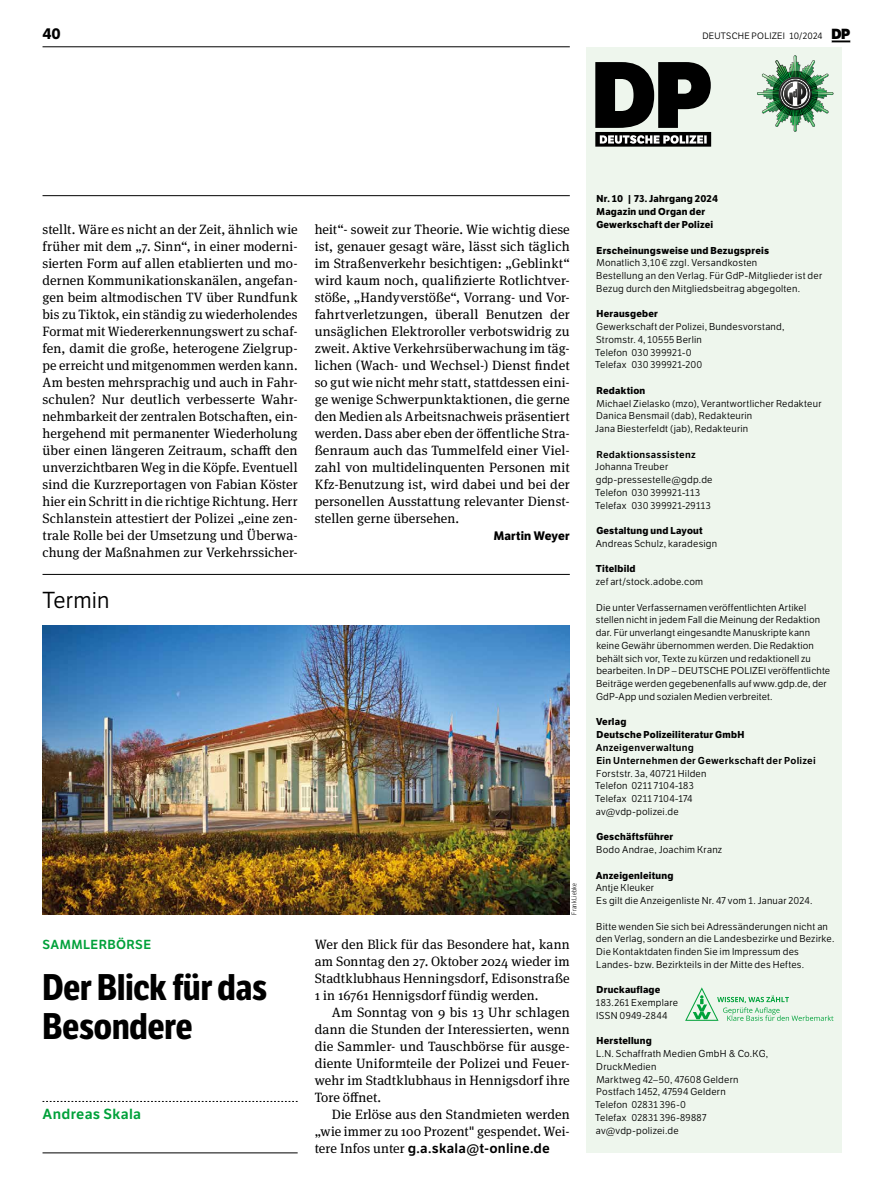
<style>
.page{position:relative;width:893px;height:1191px;background:#fff}
.page>*{position:absolute;margin:0;border:0;box-sizing:border-box;transform-origin:0 0}
.t1{font:700 36px/39px "LFT Etica Condensed";color:#000}
.t2{font:22.5px "LFT Etica Bk";letter-spacing:.005em;color:#000}
.t3{font:700 15px "LFT Etica";color:#000}
.t4{font:14.25px "LFT Etica SB";letter-spacing:.02em;color:#00a13a}
.t5{font:13.5px/17px "Meta Serif Pro";letter-spacing:.01em;color:#000;text-align:justify}
.t6{font:13.5px "LFT Etica SB";letter-spacing:.015em;color:#000}
.t7{font:12.75px "LFT Etica SB";letter-spacing:.03em;color:#00a13a}
.t8{font:700 12px "LFT Etica";letter-spacing:.02em;color:#000}
.t9{font:9.75px/12.8px "LFT Etica Bk";letter-spacing:.02em;color:#000}
.t10{font:700 9.75px/12.8px "LFT Etica";letter-spacing:.025em;color:#000}
.t11{font:9.75px/12.8px "LFT Etica SB";letter-spacing:.025em;color:#000}
.t12{font:9px "LFT Etica Bk";letter-spacing:.025em;color:#000}
.t13{font:300 6.75px "LFT Etica Condensed";letter-spacing:.025em;color:#000}
.s1{font-family:"LFT Etica XB";font-size:14.25px}
.s2{font-family:"Meta Serif Pro"}
</style>
<div class="page">
<svg style="left:831px;top:40px;width:19px;height:2px"></svg>
<div style="left:587px;top:47px;width:255px;height:1105px;background:#eef6ed"></div>
<svg style="left:595px;top:62px;width:116px;height:85px"></svg>
<img style="left:757px;top:55px;width:76px;height:77px">
<hr style="left:43px;top:47px;width:527px;height:1px;background:#000">
<hr style="left:43px;top:195px;width:527px;height:1px;background:#000">
<hr style="left:43px;top:574px;width:527px;height:1px;background:#000">
<svg style="left:685px;top:987px;width:148px;height:34px"></svg>
<svg style="left:43px;top:1101px;width:255px;height:1px"></svg>
<hr style="left:43px;top:1152px;width:255px;height:1px;background:#000">
<img style="left:43px;top:625px;width:527px;height:289px">
<p class="t3" style="left:43px;top:25px;width:20px">40</p>
<p class="t12" style="left:702px;top:31px;width:150px">DEUTSCHE POLIZEI 10/2024 <span class="s1">DP</span></p>
<p class="t5" style="left:43px;top:220px;width:257px">stellt. Wäre es nicht an der Zeit, ähnlich wie früher mit dem „7. Sinn“, in einer moderni&shy;sierten Form auf allen etablierten und mo&shy;dernen Kommunikationskanälen, angefan&shy;gen beim altmodischen TV über Rundfunk bis zu Tiktok, ein ständig zu wiederholendes Format mit Wiedererkennungswert zu schaf&shy;fen, damit die große, heterogene Zielgrup&shy;pe erreicht und mitgenommen werden kann.<br>Am besten mehrsprachig und auch in Fahr&shy;schulen? Nur deutlich verbesserte Wahr&shy;nehmbarkeit der zentralen Botschaften, ein&shy;hergehend mit permanenter Wiederholung über einen längeren Zeitraum, schafft den unverzichtbaren Weg in die Köpfe. Eventuell sind die Kurzreportagen von Fabian Köster hier ein Schritt in die richtige Richtung. Herr Schlanstein attestiert der Polizei „eine zen&shy;trale Rolle bei der Umsetzung und Überwa&shy;chung der Maßnahmen zur Verkehrssicher-</p>
<p class="t5" style="left:315px;top:220px;width:257px">heit“- soweit zur Theorie. Wie wichtig diese ist, genauer gesagt wäre, lässt sich täglich im Straßenverkehr besichtigen: „Geblinkt“ wird kaum noch, qualifizierte Rotlichtver&shy;stöße, „Handyverstöße“, Vorrang- und Vor&shy;fahrtverletzungen, überall Benutzen der unsäglichen Elektroroller verbotswidrig zu zweit. Aktive Verkehrsüberwachung im täg&shy;lichen (Wach- und Wechsel-) Dienst findet so gut wie nicht mehr statt, stattdessen eini&shy;ge wenige Schwerpunktaktionen, die gerne den Medien als Arbeitsnachweis präsentiert werden. Dass aber eben der öffentliche Stra&shy;ßenraum auch das Tummelfeld einer Viel&shy;zahl von multidelinquenten Personen mit Kfz-Benutzung ist, wird dabei und bei der personellen Ausstattung relevanter Dienst&shy;stellen gerne übersehen.</p>
<p class="t8" style="left:494px;top:528px;width:78px">Martin Weyer</p>
<h2 class="t2" style="left:43px;top:587px;width:68px">Termin</h2>
<p class="t7" style="left:43px;top:936px;width:110px">SAMMLERBÖRSE</p>
<h1 class="t1" style="left:43px;top:968px;width:226px">Der Blick für das<br>Besondere</h1>
<p class="t4" style="left:43px;top:1105px;width:100px">Andreas Skala</p>
<p class="t13" style="left:570px;top:914px;width:32px;rotate:-90deg">Frank Liebke</p>
<p class="t5" style="left:315px;top:934px;width:257px">Wer den Blick für das Besondere hat, kann am Sonntag den 27. Oktober 2024 wieder im Stadtklubhaus Henningsdorf, Edisonstraße 1 in 16761 Hennigsdorf fündig werden.</p>
<p class="t5" style="left:315px;top:1002px;width:257px;text-indent:17px">Am Sonntag von 9 bis 13 Uhr schlagen dann die Stunden der Interessierten, wenn die Sammler- und Tauschbörse für ausge&shy;diente Uniformteile der Polizei und Feuer&shy;wehr im Stadtklubhaus in Hennigsdorf ihre Tore öffnet.</p>
<p class="t5" style="left:315px;top:1104px;width:257px;text-align:right">Die Erlöse aus den Standmieten werden „wie immer zu 100 Prozent" gespendet. Wei-</p>
<p class="t6" style="left:315px;top:1139px;width:237px"><span class="s2">tere Infos unter</span> g.a.skala@t-online.de</p>
<p class="t10" style="left:596px;top:193px;width:123px">Nr. 10 | 73. Jahrgang 2024<br>Magazin und Organ der<br>Gewerkschaft der Polizei</p>
<p class="t10" style="left:597px;top:244px;width:174px">Erscheinungsweise und Bezugspreis</p>
<p class="t9" style="left:596px;top:257px;width:227px">Monatlich 3,10€ zzgl. Versandkosten<br>Bestellung an den Verlag. Für GdP-Mitglieder ist der<br>Bezug durch den Mitgliedsbeitrag abgegolten.</p>
<p class="t10" style="left:597px;top:307px;width:63px">Herausgeber</p>
<p class="t9" style="left:595px;top:320px;width:191px">Gewerkschaft der Polizei, Bundesvorstand,<br>Stromstr. 4, 10555 Berlin<br>Telefon 030 399921-0<br>Telefax 030 399921-200</p>
<p class="t10" style="left:597px;top:384px;width:50px">Redaktion</p>
<p class="t9" style="left:595px;top:397px;width:228px">Michael Zielasko (mzo), Verantwortlicher Redakteur<br>Danica Bensmail (dab), Redakteurin<br>Jana Biesterfeldt (jab), Redakteurin</p>
<p class="t11" style="left:596px;top:448px;width:101px">Redaktionsassistenz</p>
<p class="t9" style="left:595px;top:461px;width:119px">Johanna Treuber gdp-pressestelle@gdp.de<br>Telefon 030 399921-113<br>Telefax 030 399921-29113</p>
<p class="t10" style="left:596px;top:524px;width:108px">Gestaltung und Layout</p>
<p class="t9" style="left:596px;top:537px;width:123px">Andreas Schulz, karadesign</p>
<p class="t10" style="left:596px;top:562px;width:41px">Titelbild</p>
<p class="t9" style="left:596px;top:575px;width:109px">zef art/stock.adobe.com</p>
<p class="t9" style="left:596px;top:601px;width:236px">Die unter Verfassernamen veröffentlichten Artikel stellen nicht in jedem Fall die Meinung der Redaktion dar. Für unverlangt eingesandte Manuskripte kann keine Gewähr übernommen werden. Die Redaktion behält sich vor, Texte zu kürzen und redaktionell zu bearbeiten. In DP – DEUTSCHE POLIZEI veröffentlichte Beiträge werden gegebenenfalls auf www.gdp.de, der GdP-App und sozialen Medien verbreitet.</p>
<p class="t10" style="left:596px;top:716px;width:150px">Verlag<br>Deutsche Polizeiliteratur GmbH</p>
<p class="t11" style="left:596px;top:741px;width:222px">Anzeigenverwaltung<br>Ein Unternehmen der Gewerkschaft der Polizei</p>
<p class="t9" style="left:595px;top:767px;width:113px">Forststr. 3a, 40721 Hilden<br>Telefon 0211 7104-183<br>Telefax 0211 7104-174 av@vdp-polizei.de</p>
<p class="t10" style="left:596px;top:830px;width:78px">Geschäftsführer</p>
<p class="t9" style="left:596px;top:843px;width:127px">Bodo Andrae, Joachim Kranz</p>
<p class="t10" style="left:596px;top:869px;width:79px">Anzeigenleitung</p>
<p class="t9" style="left:596px;top:881px;width:218px">Antje Kleuker<br>Es gilt die Anzeigenliste Nr. 47 vom 1. Januar 2024.</p>
<p class="t9" style="left:596px;top:920px;width:240px">Bitte wenden Sie sich bei Adressänderungen nicht an den Verlag, sondern an die Landesbezirke und Bezirke.<br>Die Kontaktdaten finden Sie im Impressum des Landes- bzw. Bezirkteils in der Mitte des Heftes.</p>
<p class="t10" style="left:597px;top:983px;width:65px">Druckauflage</p>
<p class="t9" style="left:596px;top:996px;width:84px">183.261 Exemplare<br>ISSN 0949-2844</p>
<p class="t10" style="left:597px;top:1034px;width:57px">Herstellung</p>
<p class="t9" style="left:595px;top:1047px;width:175px">L.N. Schaffrath Medien GmbH &amp; Co.KG,<br>DruckMedien<br>Marktweg 42–50, 47608 Geldern<br>Postfach 1452, 47594 Geldern<br>Telefon 02831 396-0<br>Telefax 02831 396-89887 av@vdp-polizei.de</p>
</div>
